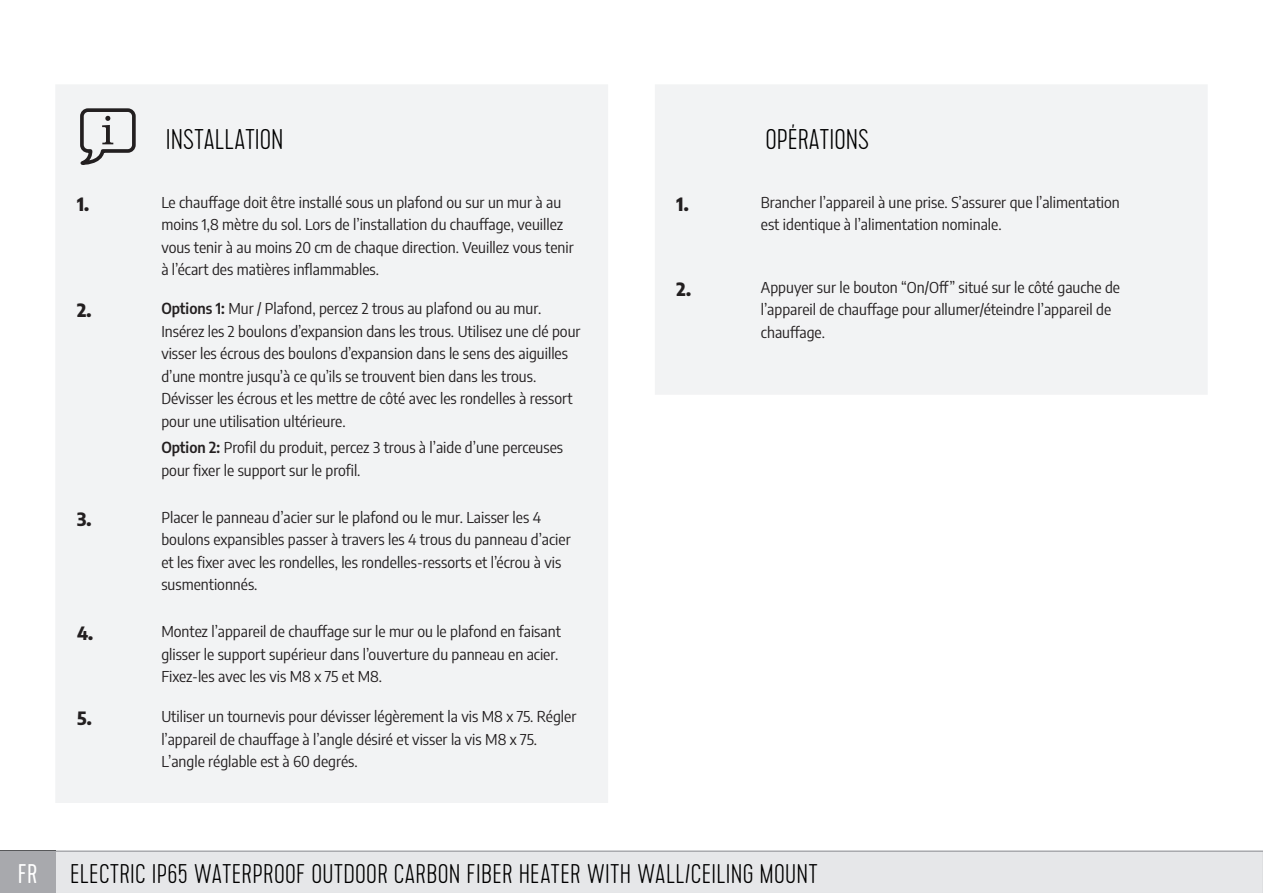
<style>
.page{position:relative;width:1263px;height:893px;background:#fff}
.page>*{position:absolute;margin:0;border:0;box-sizing:border-box;transform-origin:0 0}
.t1{font:100 28.5px "Cervo";color:#000}
.t2{font:100 27px "Cervo";letter-spacing:.01em;color:#000}
.t3{font:800 semi-condensed 18px "Encode Sans";color:#231f20}
.t4{font:semi-condensed 15px/22.5px "Encode Sans";color:#231f20}
.s1{font-weight:600}
.s2{font-weight:300;color:#fff}
</style>
<div class="page">
<div style="left:55px;top:850px;width:1208px;height:43px;background:#e6e7e9"></div>
<div style="left:0;top:850px;width:55px;height:43px;background:#a8a9ad"></div>
<div style="left:56px;top:85px;width:552px;height:718px;background:#f2f3f4"></div>
<svg style="left:78px;top:106px;width:60px;height:62px"></svg>
<div style="left:655px;top:85px;width:552px;height:309px;background:#f2f3f4"></div>
<h1 class="t1" style="left:166px;top:124px;width:119px">INSTALLATION</h1>
<p class="t3" style="left:77px;top:190px;width:14px">1.</p>
<p class="t4" style="left:161px;top:190px;width:414px">Le chauffage doit être installé sous un plafond ou sur un mur à au moins 1,8 mètre du sol. Lors de l’installation du chauffage, veuillez vous tenir à au moins 20 cm de chaque direction. Veuillez vous tenir à l’écart des matières inflammables.</p>
<p class="t3" style="left:77px;top:297px;width:16px">2.</p>
<p class="t4" style="left:161px;top:297px;width:421px"><span class="s1">Options 1:</span> Mur / Plafond, percez 2 trous au plafond ou au mur.<br>Insérez les 2 boulons d’expansion dans les trous. Utilisez une clé pour visser les écrous des boulons d’expansion dans le sens des aiguilles d’une montre jusqu’à ce qu’ils se trouvent bien dans les trous.<br>Dévisser les écrous et les mettre de côté avec les rondelles à ressort pour une utilisation ultérieure.</p>
<p class="t4" style="left:161px;top:436px;width:403px"><span class="s1">Option 2:</span> Profil du produit, percez 3 trous à l’aide d’une perceuses pour fixer le support sur le profil.</p>
<p class="t3" style="left:77px;top:505px;width:16px">3.</p>
<p class="t4" style="left:161px;top:505px;width:411px">Placer le panneau d’acier sur le plafond ou le mur. Laisser les 4 boulons expansibles passer à travers les 4 trous du panneau d’acier et les fixer avec les rondelles, les rondelles-ressorts et l’écrou à vis susmentionnés.</p>
<p class="t3" style="left:77px;top:620px;width:18px">4.</p>
<p class="t4" style="left:161px;top:620px;width:401px">Montez l’appareil de chauffage sur le mur ou le plafond en faisant glisser le support supérieur dans l’ouverture du panneau en acier.<br>Fixez-les avec les vis M8 x 75 et M8.</p>
<p class="t3" style="left:77px;top:705px;width:16px">5.</p>
<p class="t4" style="left:161px;top:705px;width:416px">Utiliser un tournevis pour dévisser légèrement la vis M8 x 75. Régler l’appareil de chauffage à l’angle désiré et visser la vis M8 x 75.<br>L’angle réglable est à 60 degrés.</p>
<h1 class="t1" style="left:765px;top:124px;width:105px">OPÉRATIONS</h1>
<p class="t3" style="left:677px;top:190px;width:14px">1.</p>
<p class="t4" style="left:761px;top:190px;width:360px">Brancher l’appareil à une prise. S’assurer que l’alimentation est identique à l’alimentation nominale.</p>
<p class="t3" style="left:677px;top:275px;width:16px">2.</p>
<p class="t4" style="left:761px;top:275px;width:361px">Appuyer sur le bouton “On/Off” situé sur le côté gauche de l’appareil de chauffage pour allumer/éteindre l’appareil de chauffage.</p>
<h2 class="t2" style="left:18px;top:859px;width:801px"><span class="s2">FR</span> ELECTRIC IP65 WATERPROOF OUTDOOR CARBON FIBER HEATER WITH WALL/CEILING MOUNT</h2>
</div>
